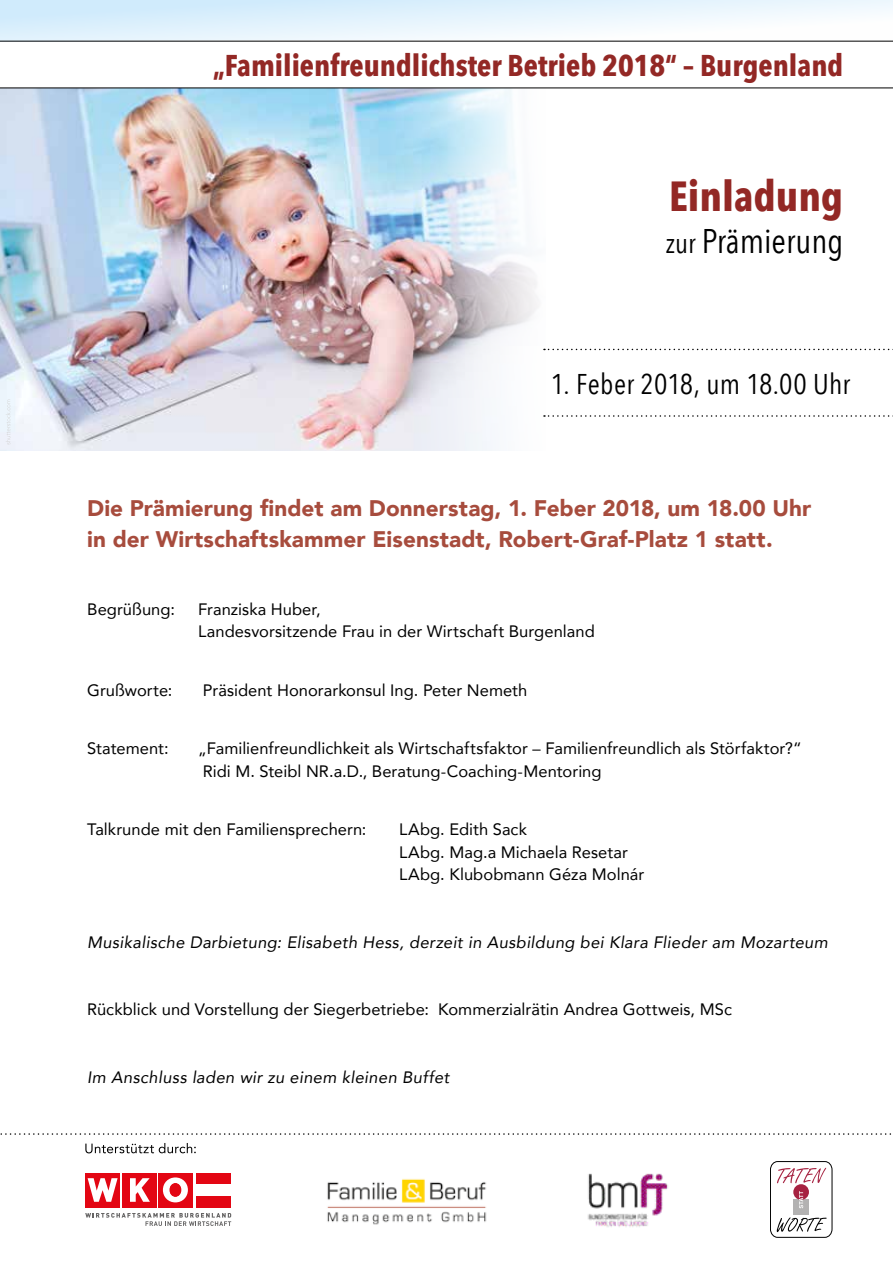
<style>
.page{position:relative;width:893px;height:1263px;background:#fff}
.page>*{position:absolute;margin:0;border:0;box-sizing:border-box;transform-origin:0 0}
.t1{font:700 42px "Avenir Next Condensed";color:#932825}
.t2{font:34.2px "Avenir Next Condensed";color:#000}
.t3{font:700 30px "Avenir Next Condensed";color:#932825}
.t4{font:28.5px "Avenir Next Condensed";letter-spacing:.005em;color:#000}
.t5{font:900 22.5px/31.5px "Avenir";letter-spacing:.005em;color:#a74c3d}
.t6{font:16.5px/22.5px "Avenir";letter-spacing:.005em;color:#000}
.t7{font:italic 16.5px "Avenir";letter-spacing:.025em;color:#000}
.s1{font-size:27.9px}
</style>
<div class="page">
<img style="left:0;top:89px;width:308px;height:362px">
<svg style="left:0;top:0;width:893px;height:41px"></svg>
<div style="left:0;top:40px;width:892px;height:44px;background:#fff"></div>
<hr style="left:0;top:41px;width:893px;height:1px;background:#000">
<svg style="left:308px;top:87px;width:585px;height:364px"></svg>
<svg style="left:544px;top:415px;width:349px;height:2px"></svg>
<svg style="left:544px;top:349px;width:349px;height:1px"></svg>
<svg style="left:0;top:1133px;width:891px;height:2px"></svg>
<hr style="left:0;top:88px;width:893px;height:1px;background:#000">
<svg style="left:85px;top:1143px;width:111px;height:10px"></svg>
<svg style="left:6px;top:400px;width:4px;height:45px"></svg>
<img style="left:327px;top:1178px;width:160px;height:47px">
<img style="left:587px;top:1173px;width:81px;height:54px">
<svg style="left:770px;top:1161px;width:62px;height:76px"></svg>
<div style="left:158px;top:1173px;width:35px;height:34px;background:#e30613"></div>
<div style="left:122px;top:1173px;width:34px;height:34px;background:#e30613"></div>
<svg style="left:130px;top:1178px;width:20px;height:24px"></svg>
<div style="left:85px;top:1173px;width:35px;height:34px;background:#e30613"></div>
<svg style="left:88px;top:1178px;width:30px;height:24px"></svg>
<svg style="left:163px;top:1177px;width:25px;height:25px"></svg>
<div style="left:170px;top:1183px;width:11px;height:13px;background:#e30613;border-radius:50%"></div>
<div style="left:170px;top:1183px;width:11px;height:13px;border:1px solid #e30613;border-radius:50%"></div>
<svg style="left:85px;top:1213px;width:146px;height:13px"></svg>
<div style="left:196px;top:1173px;width:35px;height:11px;background:#e30613"></div>
<div style="left:196px;top:1196px;width:35px;height:12px;background:#e30613"></div>
<h3 class="t3" style="left:213px;top:47px;width:632px">„Familienfreundlichster Betrieb 2018“ – Burgenland</h3>
<h1 class="t1" style="left:669px;top:170px;width:176px">Einladung</h1>
<h2 class="t2" style="left:666px;top:211px;width:179px"><span class="s1">zur</span> Prämierung</h2>
<h3 class="t4" style="left:551px;top:359px;width:301px">1. Feber 2018, um 18.00 Uhr</h3>
<h3 class="t5" style="left:87px;top:492px;width:726px">Die Prämierung findet am Donnerstag, 1. Feber 2018, um 18.00 Uhr in der Wirtschaftskammer Eisenstadt, Robert-Graf-Platz 1 statt.</h3>
<p class="t6" style="left:87px;top:597px;width:89px">Begrüßung:</p>
<p class="t6" style="left:198px;top:597px;width:398px">Franziska Huber,<br>Landesvorsitzende Frau in der Wirtschaft Burgenland</p>
<p class="t6" style="left:87px;top:678px;width:87px">Grußworte:</p>
<p class="t6" style="left:203px;top:678px;width:326px">Präsident Honorarkonsul Ing. Peter Nemeth</p>
<p class="t6" style="left:87px;top:737px;width:83px">Statement:</p>
<p class="t6" style="left:198px;top:737px;width:605px">„Familienfreundlichkeit als Wirtschaftsfaktor – Familienfreundlich als Störfaktor?“<br>Ridi M. Steibl NR.a.D., Beratung-Coaching-Mentoring</p>
<p class="t6" style="left:87px;top:818px;width:281px">Talkrunde mit den Familiensprechern:</p>
<p class="t6" style="left:399px;top:818px;width:247px">LAbg. Edith Sack<br>LAbg. Mag.a Michaela Resetar<br>LAbg. Klubobmann Géza Molnár</p>
<p class="t7" style="left:87px;top:932px;width:742px">Musikalische Darbietung: Elisabeth Hess, derzeit in Ausbildung bei Klara Flieder am Mozarteum</p>
<p class="t6" style="left:87px;top:998px;width:646px">Rückblick und Vorstellung der Siegerbetriebe: Kommerzialrätin Andrea Gottweis, MSc</p>
<p class="t7" style="left:87px;top:1067px;width:364px">Im Anschluss laden wir zu einem kleinen Buffet</p>
</div>
